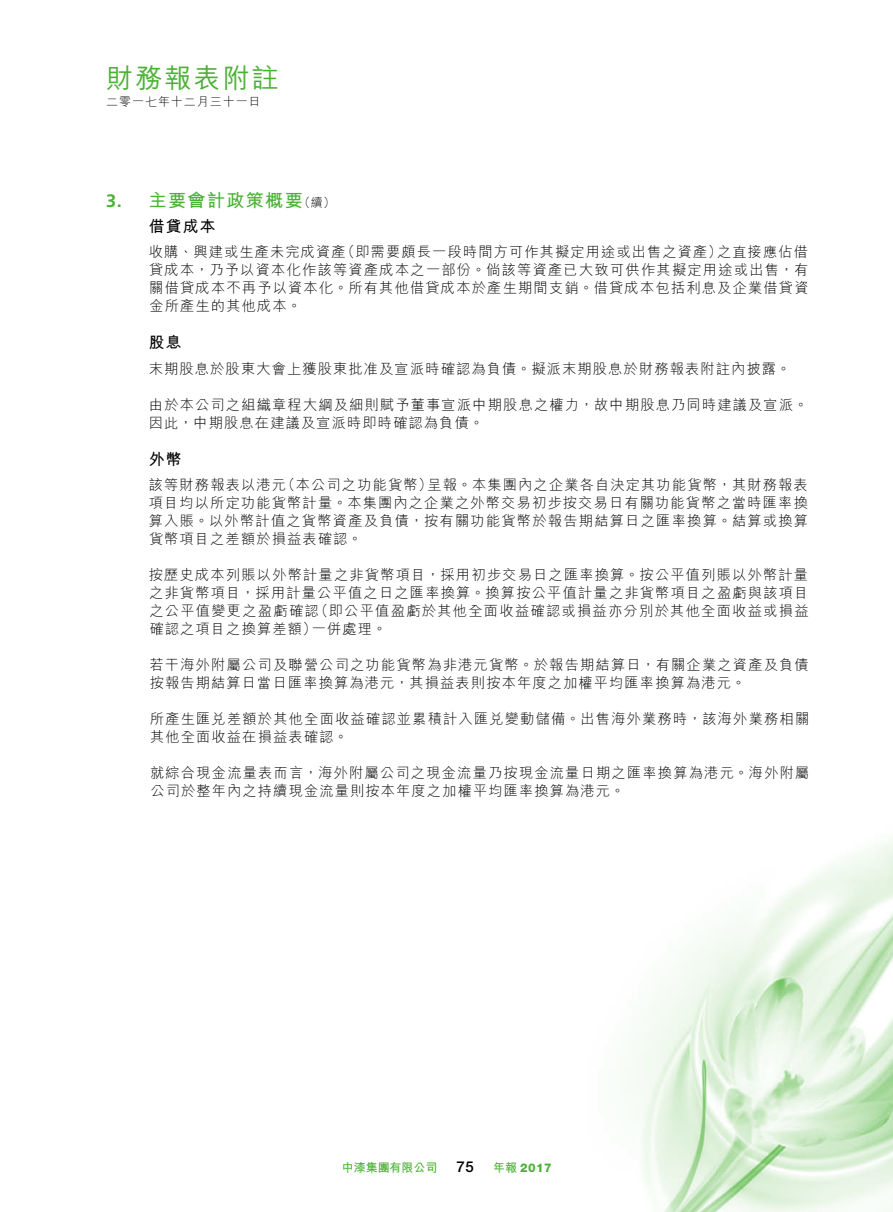
<style>
.page{position:relative;width:893px;height:1212px;background:#fff}
.page>*{position:absolute;margin:0;border:0;box-sizing:border-box;transform-origin:0 0}
.t1{font:500 27px "M Hei HK";letter-spacing:.08em;color:#4ab134}
.t2{font:700 18px "M Hei HK";letter-spacing:.08em;color:#4ab134}
.t3{font:700 15.75px "M Hei HK";letter-spacing:.08em;color:#000}
.t4{font:500 15px "Helvetica Neue LT Std";color:#000}
.t5{font:300 14.25px/18px "M Hei HK";letter-spacing:.08em;color:#000}
.t6{font:300 12px "M Hei HK";letter-spacing:.08em;color:#000}
.t7{font:700 12px "M Hei HK";color:#4ab134}
.t8{font:800 12px "Helvetica Neue LT Std";color:#4ab134}
.s1{font-family:"Frutiger LT Std"}
.s2{font-weight:300;font-size:12px;color:#000}
.s3{font-family:"M Hei HK";font-weight:700}
</style>
<div class="page">
<img style="left:638px;top:839px;width:255px;height:373px">
<h1 class="t1" style="left:106px;top:58px;width:174px">財務報表附註</h1>
<p class="t6" style="left:106px;top:93px;width:156px">二零一七年十二月三十一日</p>
<p class="t2" style="left:106px;top:188px;width:230px"><span class="s1">3.</span> 主要會計政策概要<span class="s2">（續）</span></p>
<p class="t3" style="left:149px;top:215px;width:68px">借貸成本</p>
<p class="t5" style="left:149px;top:242px;width:661px;text-align:justify">收購、興建或生產未完成資產（即需要頗長一段時間方可作其擬定用途或出售之資產）之直接應佔借貸成本，乃予以資本化作該等資產成本之一部份。倘該等資產已大致可供作其擬定用途或出售，有關借貸成本不再予以資本化。所有其他借貸成本於產生期間支銷。借貸成本包括利息及企業借貸資金所產生的其他成本。</p>
<p class="t3" style="left:149px;top:331px;width:34px">股息</p>
<p class="t5" style="left:149px;top:359px;width:643px">末期股息於股東大會上獲股東批准及宣派時確認為負債。擬派末期股息於財務報表附註內披露。</p>
<p class="t5" style="left:149px;top:395px;width:661px">由於本公司之組織章程大綱及細則賦予董事宣派中期股息之權力，故中期股息乃同時建議及宣派。因此，中期股息在建議及宣派時即時確認為負債。</p>
<p class="t3" style="left:149px;top:448px;width:34px">外幣</p>
<p class="t5" style="left:149px;top:475px;width:661px;text-align:justify">該等財務報表以港元（本公司之功能貨幣）呈報。本集團內之企業各自決定其功能貨幣，其財務報表項目均以所定功能貨幣計量。本集團內之企業之外幣交易初步按交易日有關功能貨幣之當時匯率換算入賬。以外幣計值之貨幣資產及負債，按有關功能貨幣於報告期結算日之匯率換算。結算或換算貨幣項目之差額於損益表確認。</p>
<p class="t5" style="left:149px;top:565px;width:661px;text-align:justify">按歷史成本列賬以外幣計量之非貨幣項目，採用初步交易日之匯率換算。按公平值列賬以外幣計量之非貨幣項目，採用計量公平值之日之匯率換算。換算按公平值計量之非貨幣項目之盈虧與該項目之公平值變更之盈虧確認（即公平值盈虧於其他全面收益確認或損益亦分別於其他全面收益或損益確認之項目之換算差額）一併處理。</p>
<p class="t5" style="left:150px;top:655px;width:661px">若干海外附屬公司及聯營公司之功能貨幣為非港元貨幣。於報告期結算日，有關企業之資產及負債按報告期結算日當日匯率換算為港元，其損益表則按本年度之加權平均匯率換算為港元。</p>
<p class="t5" style="left:150px;top:709px;width:661px">所產生匯兌差額於其他全面收益確認並累積計入匯兌變動儲備。出售海外業務時，該海外業務相關其他全面收益在損益表確認。</p>
<p class="t5" style="left:150px;top:763px;width:661px">就綜合現金流量表而言，海外附屬公司之現金流量乃按現金流量日期之匯率換算為港元。海外附屬公司於整年內之持續現金流量則按本年度之加權平均匯率換算為港元。</p>
<p class="t7" style="left:342px;top:1159px;width:97px">中漆集團有限公司</p>
<p class="t4" style="left:457px;top:1158px;width:19px">75</p>
<p class="t8" style="left:493px;top:1161px;width:60px"><span class="s3">年報</span> 2017</p>
</div>
